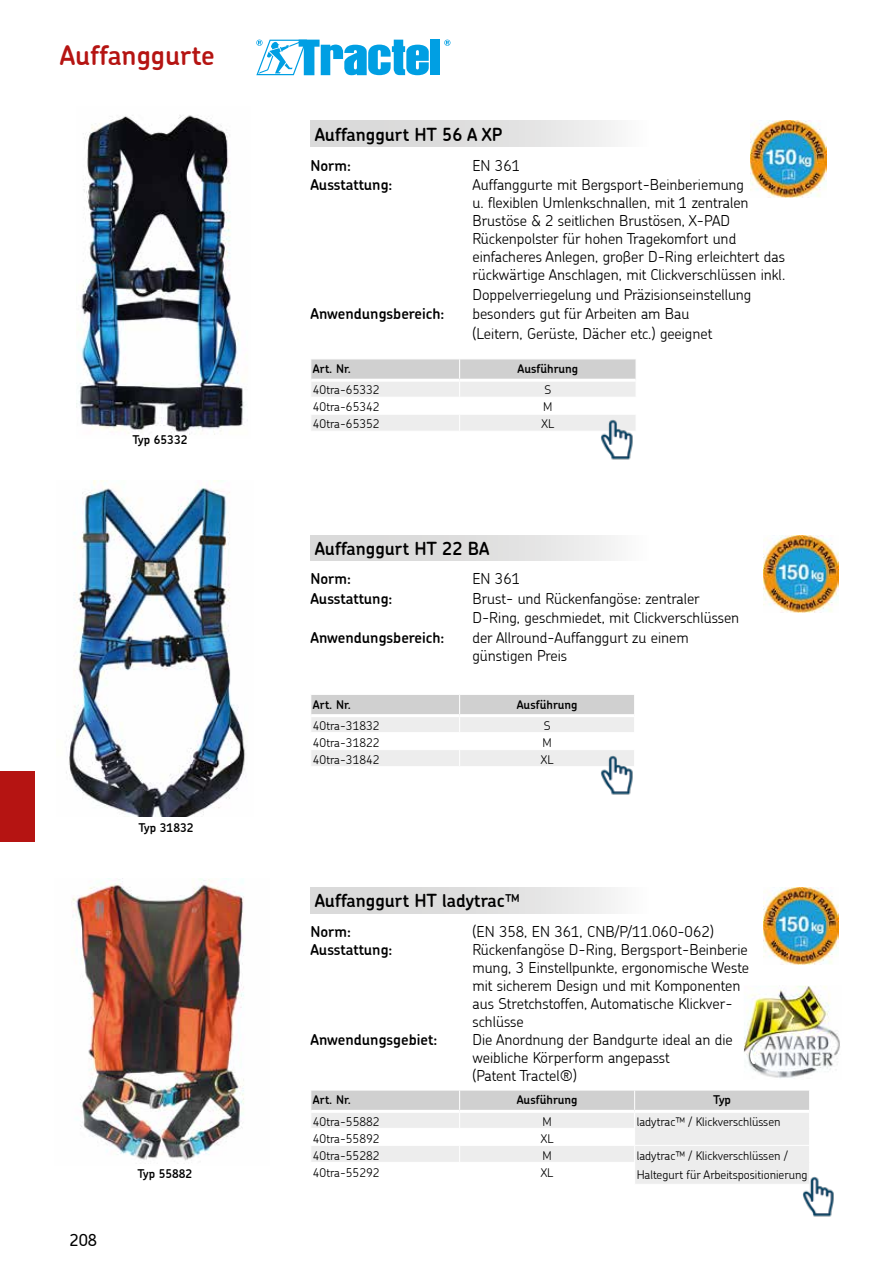
<style>
.page{position:relative;width:893px;height:1263px;background:#fff}
.page>*{position:absolute;margin:0;border:0;box-sizing:border-box;transform-origin:0 0}
.t1{font:600 27px "Chevin";color:#b51412}
.t2{font:600 18px "Chevin";color:#000}
.t3{font:500 16.5px "Chevin";color:#000}
.t4{font:300 15px/18px "Chevin";color:#000}
.t5{font:600 15px "Chevin";color:#000}
.t6{font:300 12px "Chevin";color:#000}
.t7{font:600 12px "Chevin";color:#000}
</style>
<div class="page">
<div style="left:0;top:771px;width:34px;height:71px;background:#b51412"></div>
<img style="left:66px;top:480px;width:180px;height:336px">
<svg style="left:310px;top:121px;width:305px;height:25px;background:#e0e0e0"></svg>
<svg style="left:310px;top:535px;width:305px;height:26px;background:#e0e0e0"></svg>
<div style="left:430px;top:40px;width:10px;height:35px;background:#009fe3"></div>
<svg style="left:256px;top:40px;width:173px;height:35px"></svg>
<svg style="left:444px;top:40px;width:6px;height:6px"></svg>
<svg style="left:310px;top:888px;width:305px;height:25px;background:#e0e0e0"></svg>
<img style="left:750px;top:121px;width:76px;height:76px">
<img style="left:763px;top:535px;width:76px;height:77px">
<img style="left:763px;top:888px;width:76px;height:76px">
<svg style="left:311px;top:359px;width:325px;height:72px"></svg>
<svg style="left:311px;top:695px;width:323px;height:71px"></svg>
<img style="left:76px;top:115px;width:172px;height:320px">
<img style="left:744px;top:985px;width:96px;height:93px">
<img style="left:72px;top:878px;width:172px;height:286px">
<svg style="left:311px;top:1090px;width:498px;height:94px"></svg>
<img style="left:600px;top:418px;width:35px;height:42px">
<img style="left:801px;top:1175px;width:33px;height:42px">
<img style="left:600px;top:753px;width:34px;height:42px">
<h1 class="t1" style="left:60px;top:37px;width:156px">Auffanggurte</h1>
<p class="t7" style="left:132px;top:432px;width:56px">Typ 65332</p>
<p class="t7" style="left:138px;top:820px;width:56px">Typ 31832</p>
<p class="t3" style="left:69px;top:1229px;width:29px">208</p>
<p class="t7" style="left:137px;top:1165px;width:56px">Typ 55882</p>
<p class="t2" style="left:315px;top:122px;width:189px">Auffanggurt HT 56 A XP</p>
<p class="t5" style="left:310px;top:156px;width:42px">Norm:</p>
<p class="t4" style="left:472px;top:156px;width:49px">EN 361</p>
<p class="t5" style="left:310px;top:175px;width:84px">Ausstattung:</p>
<p class="t4" style="left:472px;top:176px;width:315px">Auffanggurte mit Bergsport-Beinberiemung<br>u. flexiblen Umlenkschnallen, mit 1 zentralen Brustöse &amp; 2 seitlichen Brustösen, X-PAD Rückenpolster für hohen Tragekomfort und einfacheres Anlegen, großer D-Ring erleichtert das rückwärtige Anschlagen, mit Clickverschlüssen inkl.</p>
<p class="t4" style="left:472px;top:285px;width:280px">Doppelverriegelung und Präzisionseinstellung</p>
<p class="t5" style="left:310px;top:304px;width:136px">Anwendungsbereich:</p>
<p class="t4" style="left:472px;top:304px;width:241px;line-height:19.5px">besonders gut für Arbeiten am Bau (Leitern, Gerüste, Dächer etc.) geeignet</p>
<p class="t7" style="left:313px;top:361px;width:40px">Art. Nr.</p>
<p class="t7" style="left:517px;top:361px;width:62px">Ausführung</p>
<p class="t6" style="left:313px;top:382px;width:68px">40tra-65332</p>
<p class="t6" style="left:544px;top:382px;width:8px">S</p>
<p class="t6" style="left:313px;top:399px;width:68px">40tra-65342</p>
<p class="t6" style="left:543px;top:399px;width:11px">M</p>
<p class="t6" style="left:313px;top:416px;width:68px">40tra-65352</p>
<p class="t6" style="left:542px;top:416px;width:14px">XL</p>
<p class="t2" style="left:315px;top:537px;width:176px">Auffanggurt HT 22 BA</p>
<p class="t5" style="left:310px;top:569px;width:42px">Norm:</p>
<p class="t4" style="left:472px;top:570px;width:49px">EN 361</p>
<p class="t5" style="left:310px;top:589px;width:84px">Ausstattung:</p>
<p class="t4" style="left:472px;top:588px;width:268px;line-height:19.5px">Brust- und Rückenfangöse: zentraler<br>D-Ring, geschmiedet, mit Clickverschlüssen</p>
<p class="t5" style="left:310px;top:628px;width:136px">Anwendungsbereich:</p>
<p class="t4" style="left:472px;top:628px;width:218px">der Allround-Auffanggurt zu einem günstigen Preis</p>
<p class="t7" style="left:313px;top:696px;width:40px">Art. Nr.</p>
<p class="t7" style="left:517px;top:696px;width:62px">Ausführung</p>
<p class="t6" style="left:313px;top:718px;width:68px">40tra-31832</p>
<p class="t6" style="left:544px;top:718px;width:8px">S</p>
<p class="t6" style="left:313px;top:735px;width:68px">40tra-31822</p>
<p class="t6" style="left:542px;top:735px;width:11px">M</p>
<p class="t6" style="left:313px;top:752px;width:68px">40tra-31842</p>
<p class="t6" style="left:541px;top:752px;width:14px">XL</p>
<p class="t2" style="left:315px;top:889px;width:207px">Auffanggurt HT ladytrac™</p>
<p class="t5" style="left:310px;top:921px;width:42px">Norm:</p>
<p class="t4" style="left:472px;top:922px;width:243px">(EN 358, EN 361, CNB/P/11.060-062)</p>
<p class="t5" style="left:310px;top:939px;width:84px">Ausstattung:</p>
<p class="t4" style="left:472px;top:940px;width:278px">Rückenfangöse D-Ring, Bergsport-Beinberie mung, 3 Einstellpunkte, ergonomische Weste mit sicherem Design und mit Komponenten aus Stretchstoffen, Automatische Klickver&shy;schlüsse</p>
<p class="t5" style="left:310px;top:1029px;width:128px">Anwendungsgebiet:</p>
<p class="t4" style="left:472px;top:1030px;width:262px">Die Anordnung der Bandgurte ideal an die weibliche Körperform angepasst<br>(Patent Tractel®)</p>
<p class="t7" style="left:313px;top:1092px;width:40px">Art. Nr.</p>
<p class="t7" style="left:517px;top:1092px;width:62px">Ausführung</p>
<p class="t7" style="left:713px;top:1092px;width:19px">Typ</p>
<p class="t6" style="left:313px;top:1113px;width:68px">40tra-55882</p>
<p class="t6" style="left:542px;top:1113px;width:11px">M</p>
<p class="t6" style="left:637px;top:1113px;width:145px">ladytrac™ / Klickverschlüssen</p>
<p class="t6" style="left:313px;top:1130px;width:68px">40tra-55892</p>
<p class="t6" style="left:541px;top:1130px;width:14px">XL</p>
<p class="t6" style="left:313px;top:1147px;width:68px">40tra-55282</p>
<p class="t6" style="left:542px;top:1147px;width:11px">M</p>
<p class="t6" style="left:637px;top:1147px;width:152px">ladytrac™ / Klickverschlüssen /</p>
<p class="t6" style="left:313px;top:1164px;width:68px">40tra-55292</p>
<p class="t6" style="left:541px;top:1164px;width:14px">XL</p>
<p class="t6" style="left:637px;top:1167px;width:172px">Haltegurt für Arbeitspositionierung</p>
</div>
